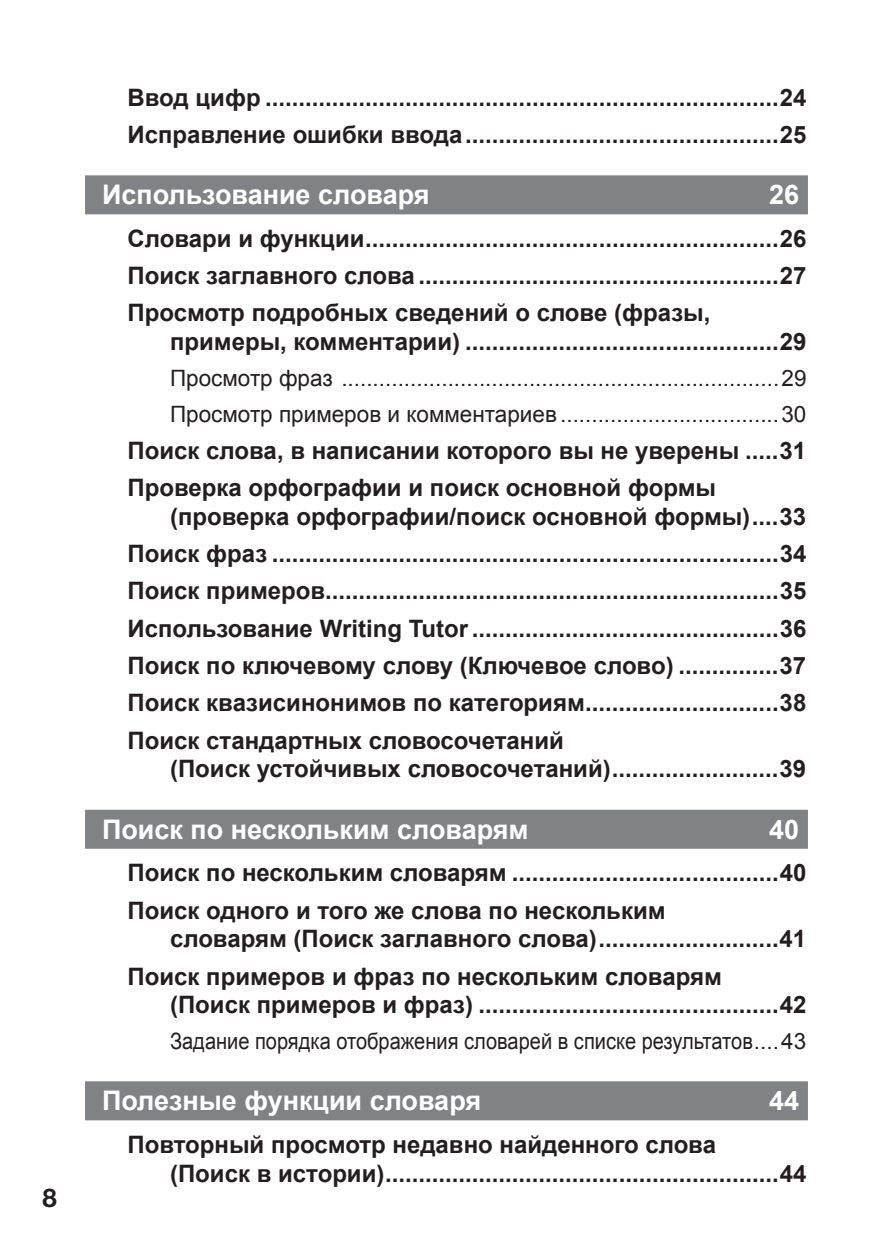
<style>
.page{position:relative;width:893px;height:1259px;background:#fff}
.page>*{position:absolute;margin:0;border:0;box-sizing:border-box;transform-origin:0 0}
.t1{font:700 27px "Arial";color:#fff}
.t2{font:700 25.8px "Helvetica Neue LT Pro";color:#231f20}
.t3{font:700 24px/37.2px "Arial";color:#231f20}
.t4{font:22.5px/35.4px "Arial";color:#231f20}
.t5{font:22.5px "Arial";color:#231f20;scale:.89 1}
</style>
<div class="page">
<div style="left:85px;top:175px;width:723px;height:39px;background:#808285"></div>
<div style="left:85px;top:809px;width:723px;height:39px;background:#808285"></div>
<div style="left:85px;top:1081px;width:723px;height:39px;background:#808285"></div>
<p class="t2" style="left:43px;top:1182px;width:16px">8</p>
<p class="t3" style="left:128px;top:79px;width:680px">Ввод цифр .............................................................................24<br>Исправление ошибки ввода ...............................................25</p>
<p class="t1" style="left:102px;top:180px;width:329px">Использование словаря</p>
<p class="t1" style="left:769px;top:180px;width:32px">26</p>
<p class="t3" style="left:128px;top:220px;width:680px;text-align:justify">Словари и функции..............................................................26<br>Поиск заглавного слова ......................................................27<br>Просмотр подробных сведений о слове (фразы,</p>
<p class="t3" style="left:170px;top:323px;width:638px">примеры, комментарии) ...............................................29</p>
<p class="t4" style="left:170px;top:361px;width:638px">Просмотр фраз ......................................................................29<br>Просмотр примеров и комментариев ...................................30</p>
<p class="t3" style="left:128px;top:431px;width:680px">Поиск слова, в написании которого вы не уверены .....31<br>Проверка орфографии и поиск основной формы</p>
<p class="t3" style="left:128px;top:498px;width:680px;text-align:justify;text-indent:43px">(проверка орфографии/поиск основной формы) ....33<br>Поиск фраз ............................................................................34<br>Поиск примеров....................................................................35<br>Использование Writing Tutor ..............................................36<br>Поиск по ключевому слову (Ключевое слово) ...............37<br>Поиск квазисинонимов по категориям.............................38<br>Поиск стандартных словосочетаний</p>
<p class="t3" style="left:170px;top:750px;width:638px">(Поиск устойчивых словосочетаний) .........................39</p>
<p class="t1" style="left:102px;top:814px;width:428px">Поиск по нескольким словарям</p>
<p class="t1" style="left:769px;top:814px;width:32px">40</p>
<p class="t3" style="left:128px;top:854px;width:680px">Поиск по нескольким словарям ........................................40<br>Поиск одного и того же слова по нескольким</p>
<p class="t3" style="left:128px;top:920px;width:680px;text-indent:43px">словарям (Поиск заглавного слова) ...........................41<br>Поиск примеров и фраз по нескольким словарям</p>
<p class="t3" style="left:170px;top:986px;width:638px">(Поиск примеров и фраз) .............................................42</p>
<p class="t5" style="left:170px;top:1029px;width:716px">Задание порядка отображения словарей в списке результатов ....43</p>
<p class="t1" style="left:102px;top:1085px;width:381px">Полезные функции словаря</p>
<p class="t1" style="left:769px;top:1085px;width:32px">44</p>
<p class="t3" style="left:170px;top:1130px;width:638px;line-height:28.8px;text-indent:-43px">Повторный просмотр недавно найденного слова<br>(Поиск в истории) ...........................................................44</p>
</div>
